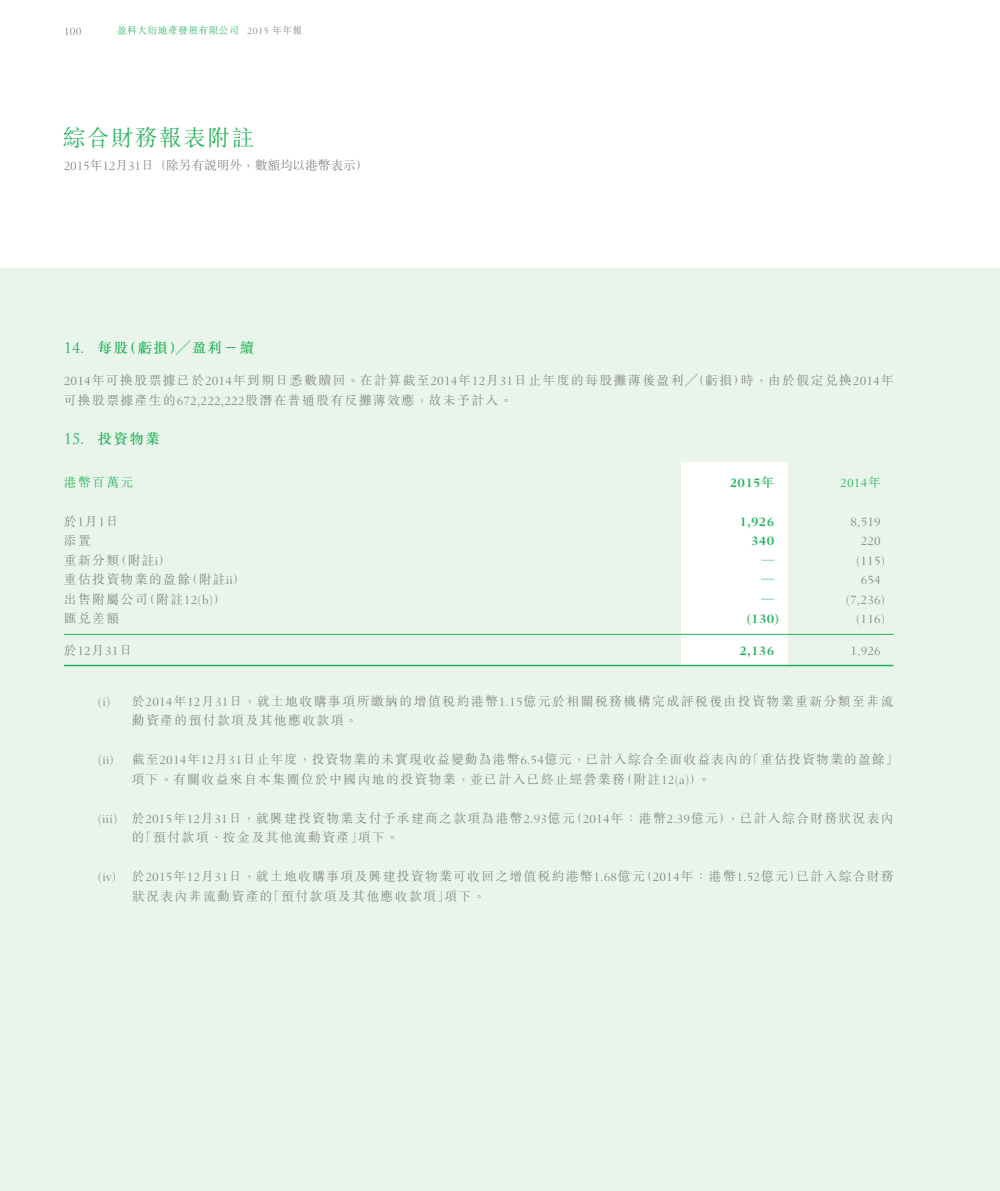
<style>
.page{position:relative;width:1000px;height:1191px;background:#fff}
.page>*{position:absolute;margin:0;border:0;box-sizing:border-box;transform-origin:0 0}
.t1{font:300 22.5px "M Sung HK";letter-spacing:.07em;color:#21b259}
.t2{font:500 14.25px "M Sung HK";letter-spacing:.115em;color:#21b259}
.t3{font:300 12.75px/19.5px "M Sung HK";letter-spacing:.115em;color:#7e8083}
.t4{font:300 12.75px/19.5px "M Sung HK";letter-spacing:.09em;color:#7e8083}
.t5{font:300 12.75px "Fairfield LT Std";letter-spacing:.015em;color:#7e8083}
.t6{font:300 12.75px "M Sung HK";letter-spacing:-.01em;color:#7e8083}
.t7{font:700 12.75px "Fairfield LT Std";letter-spacing:.015em;color:#21b259}
.t8{font:300 12.75px "M Sung HK";letter-spacing:.115em;color:#21b259}
.t9{font:300 12.75px "Fairfield LT Std";color:#21b259}
.t10{font:500 12.75px "M Sung HK";color:#21b259}
.t11{font:300 11.25px "Fairfield LT Std";color:#7e8083}
.t12{font:300 9.75px "M Sung HK";letter-spacing:.045em;color:#21b259}
.s1{font-family:"Fairfield LT Std";color:#7e8083}
.s2{color:#7e8083}
.s3{font-family:"Fairfield LT Std"}
.s4{font-family:"Trajan Pro";font-weight:400}
.s5{font-family:"M Sung HK";font-weight:500}
.s6{font-family:"M Sung HK"}
</style>
<div class="page">
<div style="left:0;top:268px;width:999px;height:923px;background:#e9f5ea"></div>
<hr style="left:999px;top:268px;width:1px;height:923px;background:#e9f5ea">
<div style="left:680px;top:463px;width:107px;height:203px;background:#fff"></div>
<hr style="left:64px;top:634px;width:829px;height:1px;background:#21b259">
<hr style="left:64px;top:665px;width:829px;height:1px;background:#21b259">
<p class="t11" style="left:64px;top:25px;width:19px">100</p>
<p class="t12" style="left:117px;top:24px;width:187px">盈科大衍地產發展有限公司 <span class="s1">2015</span> <span class="s2">年年報</span></p>
<h1 class="t1" style="left:63px;top:122px;width:193px">綜合財務報表附註</h1>
<p class="t6" style="left:64px;top:156px;width:306px"><span class="s3">2015</span>年<span class="s3">12</span>月<span class="s3">31</span>日（除另有說明外，數額均以港幣表示）</p>
<p class="t2" style="left:64px;top:338px;width:192px"><span class="s4">14.</span> 每股（虧損）╱盈利－續</p>
<p class="t3" style="left:64px;top:370px;width:831px"><span class="s3">2014</span>年可換股票據已於<span class="s3">2014</span>年到期日悉數贖回。在計算截至<span class="s3">2014</span>年<span class="s3">12</span>月<span class="s3">31</span>日止年度的每股攤薄後盈利╱（虧損）時，由於假定兌換<span class="s3">2014</span>年可換股票據產生的<span class="s3">672,222,222</span>股潛在普通股有反攤薄效應，故未予計入。</p>
<p class="t2" style="left:64px;top:428px;width:97px"><span class="s4">15.</span> 投資物業</p>
<p class="t8" style="left:64px;top:473px;width:71px">港幣百萬元</p>
<p class="t7" style="left:729px;top:475px;width:46px">2015<span class="s5">年</span></p>
<p class="t9" style="left:840px;top:475px;width:42px">2014<span class="s6">年</span></p>
<p class="t3" style="left:64px;top:510px;width:56px">於<span class="s3">1</span>月<span class="s3">1</span>日</p>
<p class="t7" style="left:739px;top:514px;width:36px">1,926</p>
<p class="t5" style="left:850px;top:514px;width:32px">8,519</p>
<p class="t3" style="left:64px;top:530px;width:28px">添置</p>
<p class="t7" style="left:751px;top:533px;width:25px">340</p>
<p class="t5" style="left:860px;top:533px;width:22px">220</p>
<p class="t3" style="left:64px;top:549px;width:109px">重新分類（附註<span class="s3">i</span>）</p>
<p class="t10" style="left:761px;top:551px;width:14px">—</p>
<p class="t5" style="left:855px;top:553px;width:31px">(115)</p>
<p class="t3" style="left:64px;top:569px;width:183px">重估投資物業的盈餘（附註<span class="s3">ii</span>）</p>
<p class="t10" style="left:761px;top:570px;width:14px">—</p>
<p class="t5" style="left:860px;top:572px;width:22px">654</p>
<p class="t3" style="left:64px;top:588px;width:164px">出售附屬公司（附註<span class="s3">12(b)</span>）</p>
<p class="t10" style="left:761px;top:590px;width:14px">—</p>
<p class="t5" style="left:845px;top:592px;width:41px">(7,236)</p>
<p class="t3" style="left:64px;top:608px;width:57px">匯兌差額</p>
<p class="t7" style="left:746px;top:611px;width:34px">(130)</p>
<p class="t5" style="left:855px;top:611px;width:31px">(116)</p>
<p class="t5" style="left:64px;top:643px;width:70px"><span class="s6">於</span>12<span class="s6">月</span>31<span class="s6">日</span></p>
<p class="t7" style="left:739px;top:643px;width:36px">2,136</p>
<p class="t5" style="left:850px;top:643px;width:32px">1,926</p>
<p class="t3" style="left:132px;top:690px;width:763px;text-indent:-34px"><span class="s3">(i)</span> 於<span class="s3">2014</span>年<span class="s3">12</span>月<span class="s3">31</span>日，就土地收購事項所繳納的增值稅約港幣<span class="s3">1.15</span>億元於相關稅務機構完成評稅後由投資物業重新分類至非流動資產的預付款項及其他應收款項。</p>
<p class="t5" style="left:98px;top:752px;width:17px">(ii)</p>
<p class="t4" style="left:132px;top:749px;width:767px">截至<span class="s3">2014</span>年<span class="s3">12</span>月<span class="s3">31</span>日止年度，投資物業的未實現收益變動為港幣<span class="s3">6.54</span>億元，已計入綜合全面收益表內的「重估投資物業的盈餘」項下。有關收益來自本集團位於中國內地的投資物業，並已計入已終止經營業務（附註<span class="s3">12(a)</span>）。</p>
<p class="t3" style="left:132px;top:807px;width:763px;text-indent:-34px"><span class="s3">(iii)</span> 於<span class="s3">2015</span>年<span class="s3">12</span>月<span class="s3">31</span>日，就興建投資物業支付予承建商之款項為港幣<span class="s3">2.93</span>億元（<span class="s3">2014</span>年：港幣<span class="s3">2.39</span>億元），已計入綜合財務狀況表內的「預付款項、按金及其他流動資產」項下。</p>
<p class="t3" style="left:132px;top:866px;width:763px;text-indent:-34px"><span class="s3">(iv)</span> 於<span class="s3">2015</span>年<span class="s3">12</span>月<span class="s3">31</span>日，就土地收購事項及興建投資物業可收回之增值稅約港幣<span class="s3">1.68</span>億元（<span class="s3">2014</span>年：港幣<span class="s3">1.52</span>億元）已計入綜合財務狀況表內非流動資產的「預付款項及其他應收款項」項下。</p>
</div>
